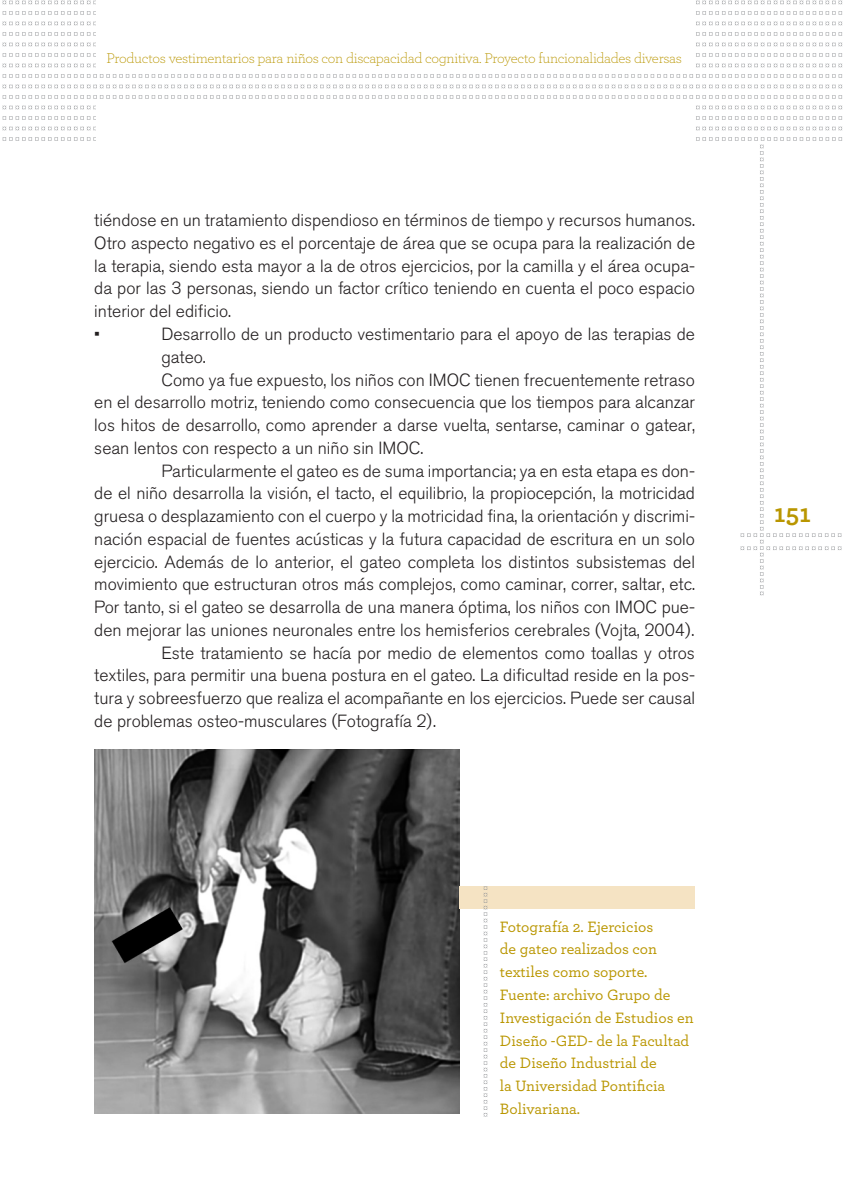
<style>
.page{position:relative;width:844px;height:1191px;background:#fff}
.page>*{position:absolute;margin:0;border:0;box-sizing:border-box;transform-origin:0 0}
.t1{font:700 26.25px "Archer Pro";color:#b99600}
.TEXTO_CORRIDO{font:300 17.5px/22.8px "Akzidenz Grotesk BQ";color:#231f20;text-align:justify}
.PIE_DE_FOTO{font:500 15.75px/22.8px "Archer Pro";color:#b99600}
.Folio_explicativo{font:300 14.88px "Archer Pro";letter-spacing:-.02em;color:#b99600}
</style>
<div class="page">
<svg style="left:2px;top:127px;width:841px;height:3px"></svg>
<svg style="left:2px;top:116px;width:841px;height:4px"></svg>
<svg style="left:2px;top:106px;width:841px;height:3px"></svg>
<svg style="left:2px;top:95px;width:841px;height:4px"></svg>
<svg style="left:2px;top:85px;width:841px;height:3px"></svg>
<svg style="left:2px;top:74px;width:841px;height:4px"></svg>
<svg style="left:2px;top:64px;width:841px;height:3px"></svg>
<svg style="left:2px;top:53px;width:841px;height:4px"></svg>
<svg style="left:2px;top:43px;width:841px;height:3px"></svg>
<svg style="left:2px;top:32px;width:841px;height:4px"></svg>
<svg style="left:2px;top:22px;width:841px;height:3px"></svg>
<svg style="left:2px;top:11px;width:841px;height:4px"></svg>
<svg style="left:2px;top:1px;width:841px;height:3px"></svg>
<svg style="left:2px;top:137px;width:841px;height:458px"></svg>
<div style="left:96px;top:103px;width:598px;height:63px;background:#fff"></div>
<div style="left:96px;top:0;width:598px;height:70px;background:#fff"></div>
<img style="left:94px;top:749px;width:365px;height:364px">
<div style="left:459px;top:886px;width:235px;height:23px;background:#f5e3c3"></div>
<svg style="left:483px;top:886px;width:4px;height:230px"></svg>
<p class="Folio_explicativo" style="left:106px;top:48px;width:577px">Productos vestimentarios para niños con discapacidad cognitiva. Proyecto funcionalidades diversas</p>
<p class="TEXTO_CORRIDO" style="left:94px;top:209px;width:602px">tiéndose en un tratamiento dispendioso en términos de tiempo y recursos humanos.<br>Otro aspecto negativo es el porcentaje de área que se ocupa para la realización de la terapia, siendo esta mayor a la de otros ejercicios, por la camilla y el área ocupa&shy;da por las 3 personas, siendo un factor crítico teniendo en cuenta el poco espacio interior del edificio.</p>
<p class="TEXTO_CORRIDO" style="left:94px;top:323px;width:7px">•</p>
<p class="TEXTO_CORRIDO" style="left:161px;top:323px;width:535px">Desarrollo de un producto vestimentario para el apoyo de las terapias de gateo.</p>
<p class="TEXTO_CORRIDO" style="left:94px;top:368px;width:602px;text-indent:67px">Como ya fue expuesto, los niños con IMOC tienen frecuentemente retraso en el desarrollo motriz, teniendo como consecuencia que los tiempos para alcanzar los hitos de desarrollo, como aprender a darse vuelta, sentarse, caminar o gatear, sean lentos con respecto a un niño sin IMOC.</p>
<p class="TEXTO_CORRIDO" style="left:94px;top:459px;width:602px;text-indent:67px">Particularmente el gateo es de suma importancia; ya en esta etapa es don&shy;de el niño desarrolla la visión, el tacto, el equilibrio, la propiocepción, la motricidad gruesa o desplazamiento con el cuerpo y la motricidad fina, la orientación y discrimi&shy;nación espacial de fuentes acústicas y la futura capacidad de escritura en un solo ejercicio. Además de lo anterior, el gateo completa los distintos subsistemas del movimiento que estructuran otros más complejos, como caminar, correr, saltar, etc.<br>Por tanto, si el gateo se desarrolla de una manera óptima, los niños con IMOC pue&shy;den mejorar las uniones neuronales entre los hemisferios cerebrales (Vojta, 2004).</p>
<p class="TEXTO_CORRIDO" style="left:94px;top:641px;width:602px;text-indent:67px">Este tratamiento se hacía por medio de elementos como toallas y otros textiles, para permitir una buena postura en el gateo. La dificultad reside en la pos&shy;tura y sobreesfuerzo que realiza el acompañante en los ejercicios. Puede ser causal de problemas osteo-musculares (Fotografía 2).</p>
<p class="PIE_DE_FOTO" style="left:500px;top:914px;width:195px">Fotografía 2. Ejercicios<br>de gateo realizados con textiles como soporte.<br>Fuente: archivo Grupo de<br>Investigación de Estudios en<br>Diseño -GED- de la Facultad de Diseño Industrial de<br>la Universidad Pontificia<br>Bolivariana.</p>
<h1 class="t1" style="left:774px;top:492px;width:38px">151</h1>
</div>
